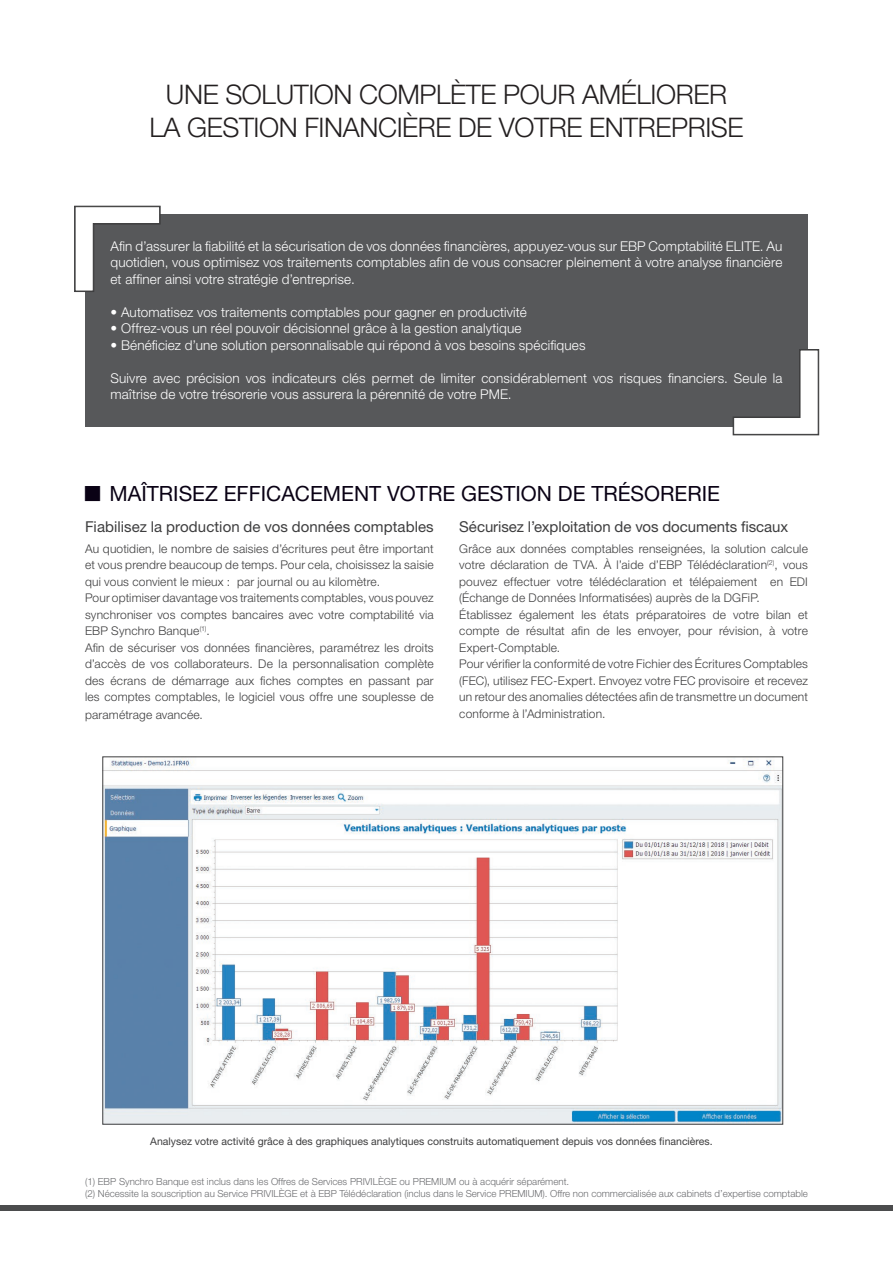
<style>
.page{position:relative;width:893px;height:1263px;background:#fff}
.page>*{position:absolute;margin:0;border:0;box-sizing:border-box;transform-origin:0 0}
.t1{font:300 27px "Helvetica Neue LT Std";letter-spacing:-.015em;color:#231f20}
.SousTitre-ZOOM-Pts_C{font:21px "Helvetica Neue LT Std";color:#0a0215}
.SousTitre-ZOOM-Pts_C-2{font:15px "Helvetica Neue LT Std";color:#3e3e3f}
.Texte-ZOOM-Pts_Cles{font:300 13.5px/16.5px "Helvetica Neue LT Std";letter-spacing:.01em;color:#fff;text-align:justify}
.Texte-ZOOM-Pts_Cles-2{font:300 12px/16.5px "Helvetica Neue LT Std";letter-spacing:.015em;color:#3e3e3f;text-align:justify}
.t2{font:10.5px "Helvetica Neue LT Std";color:#3e3e3f}
.Texte-Fonction_Princ{font:300 9.75px "Helvetica Neue LT Std";color:#6c6d70}
</style>
<div class="page">
<img style="left:105px;top:759px;width:676px;height:363px">
<div style="left:0;top:1205px;width:893px;height:6px;background:#4b4c4d"></div>
<div style="left:85px;top:214px;width:723px;height:212px;background:#57585a"></div>
<svg style="left:74px;top:206px;width:86px;height:86px"></svg>
<svg style="left:733px;top:349px;width:86px;height:86px"></svg>
<p class="t1" style="left:166px;top:78px;width:563px">UNE SOLUTION COMPLÈTE POUR AMÉLIORER</p>
<p class="t1" style="left:149px;top:111px;width:596px">LA GESTION FINANCIÈRE DE VOTRE ENTREPRISE</p>
<p class="Texte-ZOOM-Pts_Cles" style="left:111px;top:237px;width:673px">Afin d’assurer la fiabilité et la sécurisation de vos données financières, appuyez-vous sur EBP Comptabilité ELITE. Au quotidien, vous optimisez vos traitements comptables afin de vous consacrer pleinement à votre analyse financière et affiner ainsi votre stratégie d’entreprise.</p>
<p class="Texte-ZOOM-Pts_Cles" style="left:111px;top:303px;width:418px">• Automatisez vos traitements comptables pour gagner en productivité</p>
<p class="Texte-ZOOM-Pts_Cles" style="left:111px;top:320px;width:412px">• Offrez-vous un réel pouvoir décisionnel grâce à la gestion analytique</p>
<p class="Texte-ZOOM-Pts_Cles" style="left:111px;top:336px;width:477px">• Bénéficiez d’une solution personnalisable qui répond à vos besoins spécifiques</p>
<p class="Texte-ZOOM-Pts_Cles" style="left:111px;top:369px;width:673px">Suivre avec précision vos indicateurs clés permet de limiter considérablement vos risques financiers. Seule la maîtrise de votre trésorerie vous assurera la pérennité de votre PME.</p>
<p class="SousTitre-ZOOM-Pts_C" style="left:109px;top:481px;width:612px">MAÎTRISEZ EFFICACEMENT VOTRE GESTION DE TRÉSORERIE</p>
<p class="SousTitre-ZOOM-Pts_C-2" style="left:85px;top:517px;width:350px">Fiabilisez la production de vos données comptables</p>
<p class="Texte-ZOOM-Pts_Cles-2" style="left:85px;top:540px;width:350px">Au quotidien, le nombre de saisies d’écritures peut être important et vous prendre beaucoup de temps. Pour cela, choisissez la saisie qui vous convient le mieux : par journal ou au kilomètre.</p>
<p class="Texte-ZOOM-Pts_Cles-2" style="left:85px;top:589px;width:350px">Pour optimiser davantage vos traitements comptables, vous pouvez synchroniser vos comptes bancaires avec votre comptabilité via EBP Synchro Banque<sup>(1)</sup>.</p>
<p class="Texte-ZOOM-Pts_Cles-2" style="left:85px;top:639px;width:350px">Afin de sécuriser vos données financières, paramétrez les droits d’accès de vos collaborateurs. De la personnalisation complète des écrans de démarrage aux fiches comptes en passant par les comptes comptables, le logiciel vous offre une souplesse de</p>
<p class="Texte-ZOOM-Pts_Cles-2" style="left:85px;top:706px;width:119px">paramétrage avancée.</p>
<p class="SousTitre-ZOOM-Pts_C-2" style="left:459px;top:517px;width:331px">Sécurisez l’exploitation de vos documents fiscaux</p>
<p class="Texte-ZOOM-Pts_Cles-2" style="left:459px;top:540px;width:350px">Grâce aux données comptables renseignées, la solution calcule votre déclaration de TVA. À l’aide d’EBP Télédéclaration<sup>(2)</sup>, vous pouvez effectuer votre télédéclaration et télépaiement en EDI (Échange de Données Informatisées) auprès de la DGFiP.</p>
<p class="Texte-ZOOM-Pts_Cles-2" style="left:459px;top:606px;width:350px">Établissez également les états préparatoires de votre bilan et compte de résultat afin de les envoyer, pour révision, à votre Expert-Comptable.</p>
<p class="Texte-ZOOM-Pts_Cles-2" style="left:459px;top:655px;width:350px">Pour vérifier la conformité de votre Fichier des Écritures Comptables (FEC), utilisez FEC-Expert. Envoyez votre FEC provisoire et recevez un retour des anomalies détectées afin de transmettre un document conforme à l’Administration.</p>
<p class="t2" style="left:150px;top:1135px;width:564px">Analysez votre activité grâce à des graphiques analytiques construits automatiquement depuis vos données financières.</p>
<p class="Texte-Fonction_Princ" style="left:85px;top:1176px;width:486px">(1) EBP Synchro Banque est inclus dans les Offres de Services PRIVILÈGE ou PREMIUM ou à acquérir séparément.</p>
<p class="Texte-Fonction_Princ" style="left:85px;top:1188px;width:724px">(2) Nécessite la souscription au Service PRIVILÈGE et à EBP Télédéclaration (inclus dans le Service PREMIUM). Offre non commercialisée aux cabinets d’expertise comptable</p>
</div>
